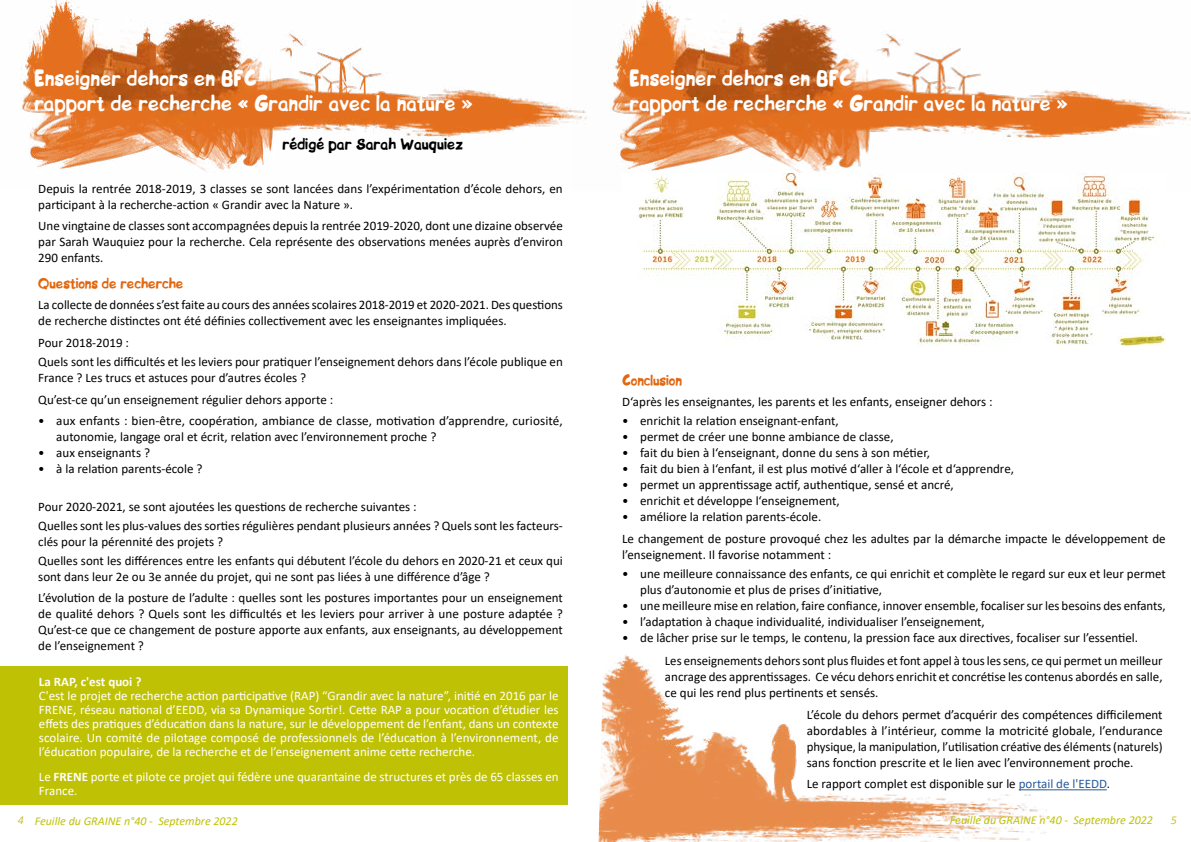
<style>
.page{position:relative;width:1191px;height:842px;background:#fff}
.page>*{position:absolute;margin:0;border:0;box-sizing:border-box;transform-origin:0 0}
.t1{font:19px/24.8px "BIP";letter-spacing:.01em;color:#fff}
.t2{font:14px "BIP";letter-spacing:.01em;color:#000}
.t3{font:13px/16px "Calibri";color:#000}
.t4{font:13px/14px "Calibri";color:#fff;text-align:justify}
.t5{font:13px "BIP";color:#e1660f}
.t6{font:700 13px "Calibri";color:#fff}
.t7{font:italic 12px "Calibri";color:#bfc105}
.t8{font:italic 12px "Calibri";color:#ccc432}
.s1{font-weight:700}
.s2{color:#275b9b}
.s3{color:#ccc432}
</style>
<div class="page">
<img style="left:598px;top:655px;width:471px;height:187px">
<img style="left:21px;top:0;width:551px;height:171px">
<img style="left:572px;top:0;width:619px;height:173px">
<div style="left:0;top:666px;width:567px;height:139px;background:#bfc105"></div>
<img style="left:638px;top:173px;width:527px;height:173px">
<hr style="left:1018px;top:789px;width:88px;height:1px;background:#275b9b">
<h1 class="t1" style="left:34px;top:65px;width:439px">Enseigner dehors en BFC<br>rapport de recherche « Grandir avec la nature »</h1>
<p class="t2" style="left:282px;top:133px;width:182px">rédigé par Sarah Wauquiez</p>
<p class="t3" style="left:38px;top:180px;width:526px">Depuis la rentrée 2018-2019, 3 classes se sont lancées dans l’expérimentation d’école dehors, en participant à la recherche-action « Grandir avec la Nature ».</p>
<p class="t3" style="left:38px;top:218px;width:526px;text-align:justify">Une vingtaine de classes sont accompagnées depuis la rentrée 2019-2020, dont une dizaine observée par Sarah Wauquiez pour la recherche. Cela représente des observations menées auprès d’environ 290 enfants.</p>
<p class="t5" style="left:38px;top:273px;width:147px">Questions de recherche</p>
<p class="t3" style="left:38px;top:297px;width:526px">La collecte de données s’est faite au cours des années scolaires 2018-2019 et 2020-2021. Des questions de recherche distinctes ont été définies collectivement avec les enseignantes impliquées.</p>
<p class="t3" style="left:38px;top:333px;width:526px;line-height:18.8px">Pour 2018-2019 :<br>Quels sont les difficultés et les leviers pour pratiquer l’enseignement dehors dans l’école publique en</p>
<p class="t3" style="left:38px;top:366px;width:296px;line-height:21.7px">France ? Les trucs et astuces pour d’autres écoles ?<br>Qu’est-ce qu’un enseignement régulier dehors apporte :</p>
<p class="t3" style="left:56px;top:413px;width:508px;text-indent:-18px">• aux enfants : bien-être, coopération, ambiance de classe, motivation d’apprendre, curiosité, autonomie, langage oral et écrit, relation avec l’environnement proche ?</p>
<p class="t3" style="left:38px;top:445px;width:113px">• aux enseignants ?</p>
<p class="t3" style="left:38px;top:461px;width:166px">• à la relation parents-école ?</p>
<p class="t3" style="left:38px;top:497px;width:526px;line-height:18.8px">Pour 2020-2021, se sont ajoutées les questions de recherche suivantes :<br>Quelles sont les plus-values des sorties régulières pendant plusieurs années ? Quels sont les facteurs-</p>
<p class="t3" style="left:38px;top:532px;width:526px;line-height:18.8px">clés pour la pérennité des projets ?<br>Quelles sont les différences entre les enfants qui débutent l’école du dehors en 2020-21 et ceux qui</p>
<p class="t3" style="left:38px;top:565px;width:526px;line-height:21.7px">sont dans leur 2e ou 3e année du projet, qui ne sont pas liées à une différence d’âge ?<br>L’évolution de la posture de l’adulte : quelles sont les postures importantes pour un enseignement</p>
<p class="t3" style="left:38px;top:606px;width:526px;text-align:justify">de qualité dehors ? Quels sont les difficultés et les leviers pour arriver à une posture adaptée ?<br>Qu’est-ce que ce changement de posture apporte aux enfants, aux enseignants, au développement de l’enseignement ?</p>
<p class="t6" style="left:39px;top:672px;width:104px">La RAP, c'est quoi ?</p>
<p class="t4" style="left:39px;top:688px;width:521px">C'est le projet de recherche action participative (RAP) “Grandir avec la nature”, initié en 2016 par le FRENE, réseau national d’EEDD, via sa Dynamique Sortir!. Cette RAP a pour vocation d’étudier les effets des pratiques d’éducation dans la nature, sur le développement de l’enfant, dans un contexte scolaire. Un comité de pilotage composé de professionnels de l’éducation à l’environnement, de l’éducation populaire, de la recherche et de l’enseignement anime cette recherche.</p>
<p class="t4" style="left:39px;top:769px;width:521px">Le <span class="s1">FRENE</span> porte et pilote ce projet qui fédère une quarantaine de structures et près de 65 classes en<br>France.</p>
<h1 class="t1" style="left:629px;top:65px;width:439px">Enseigner dehors en BFC<br>rapport de recherche « Grandir avec la nature »</h1>
<p class="t5" style="left:622px;top:370px;width:61px">Conclusion</p>
<p class="t3" style="left:622px;top:394px;width:372px">D‘après les enseignantes, les parents et les enfants, enseigner dehors :</p>
<p class="t3" style="left:622px;top:412px;width:218px">• enrichit la relation enseignant-enfant,</p>
<p class="t3" style="left:622px;top:428px;width:273px">• permet de créer une bonne ambiance de classe,</p>
<p class="t3" style="left:622px;top:444px;width:309px">• fait du bien à l‘enseignant, donne du sens à son métier,</p>
<p class="t3" style="left:622px;top:460px;width:393px">• fait du bien à l‘enfant, il est plus motivé d‘aller à l‘école et d‘apprendre,</p>
<p class="t3" style="left:622px;top:476px;width:333px">• permet un apprentissage actif, authentique, sensé et ancré,</p>
<p class="t3" style="left:622px;top:492px;width:219px">• enrichit et développe l‘enseignement,</p>
<p class="t3" style="left:622px;top:506px;width:545px;line-height:21.6px">• améliore la relation parents-école.<br>Le changement de posture provoqué chez les adultes par la démarche impacte le développement de</p>
<p class="t3" style="left:622px;top:546px;width:211px">l’enseignement. Il favorise notamment :</p>
<p class="t3" style="left:640px;top:565px;width:527px;text-indent:-18px">• une meilleure connaissance des enfants, ce qui enrichit et complète le regard sur eux et leur permet plus d’autonomie et plus de prises d’initiative,</p>
<p class="t3" style="left:622px;top:597px;width:545px">• une meilleure mise en relation, faire confiance, innover ensemble, focaliser sur les besoins des enfants,</p>
<p class="t3" style="left:622px;top:613px;width:364px">• l’adaptation à chaque individualité, individualiser l’enseignement,</p>
<p class="t3" style="left:622px;top:629px;width:517px">• de lâcher prise sur le temps, le contenu, la pression face aux directives, focaliser sur l’essentiel.</p>
<p class="t3" style="left:665px;top:652px;width:499px;text-align:justify">Les enseignements dehors sont plus fluides et font appel à tous les sens, ce qui permet un meilleur ancrage des apprentissages. Ce vécu dehors enrichit et concrétise les contenus abordés en salle, ce qui les rend plus pertinents et sensés.</p>
<p class="t3" style="left:806px;top:706px;width:357px;text-align:justify">L’école du dehors permet d’acquérir des compétences difficilement abordables à l’intérieur, comme la motricité globale, l’endurance physique, la manipulation, l’utilisation créative des éléments (naturels) sans fonction prescrite et le lien avec l’environnement proche.</p>
<p class="t3" style="left:806px;top:776px;width:305px">Le rapport complet est disponible sur le <span class="s2">portail de l'EEDD</span>.</p>
<p class="t7" style="left:18px;top:812px;width:222px"><span class="s3">4</span> Feuille du GRAINE n°40 - Septembre 2022</p>
<p class="t7" style="left:950px;top:812px;width:205px">Feuille du GRAINE n°40 - Septembre 2022</p>
<p class="t8" style="left:1170px;top:812px;width:8px">5</p>
</div>
